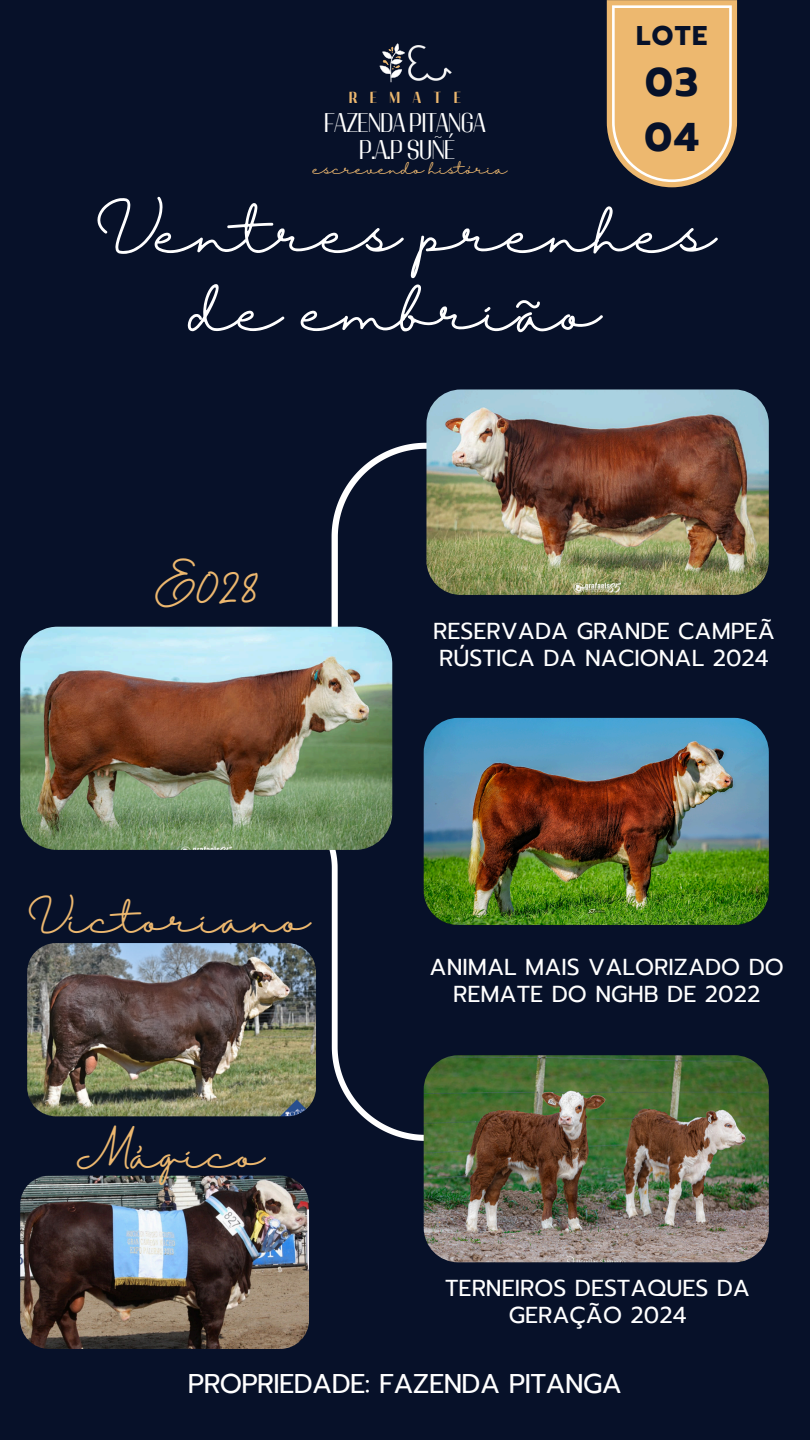
<style>
.page{position:relative;width:810px;height:1440px;background:#071129}
.page>*{position:absolute;margin:0;border:0;box-sizing:border-box;transform-origin:0 0}
.t1{font:54px/78px "Halimun";color:#fff;text-align:center}
.t2{font:700 40px/55.5px "Prompt";color:#071129}
.t3{font:40px "Halimun";color:#edb86f}
.t4{font:37px "Halimun";color:#edb86f}
.t5{font:27px "Prompt";letter-spacing:-.02em;color:#fff}
.t6{font:27px/27px "Adirek HC 400";letter-spacing:-.02em;color:#fff;text-align:center}
.t7{font:700 27px "Prompt";color:#071129}
.t8{font:23px/27px "Prompt";color:#fff;text-align:center}
.t9{font:16px "Adirek HC 700";letter-spacing:.8em;color:#edb86f}
.t10{font:14px "Halimun";color:#edb86f}
</style>
<div class="page">
<svg style="left:380px;top:43px;width:25px;height:39px"></svg>
<img style="left:408px;top:45px;width:44px;height:36px">
<svg style="left:607px;top:0;width:130px;height:187px;background:#ddaf72"></svg>
<svg style="left:20px;top:442px;width:554px;height:711px"></svg>
<div style="left:0;top:658px;width:122px;height:243px;background:#071129"></div>
<img style="left:20px;top:627px;width:372px;height:223px;border-radius:37px">
<img style="left:27px;top:943px;width:289px;height:173px;border-radius:29px">
<img style="left:426px;top:390px;width:343px;height:205px;border-radius:34px">
<img style="left:424px;top:718px;width:345px;height:207px;border-radius:35px">
<img style="left:424px;top:1055px;width:345px;height:207px;border-radius:35px">
<img style="left:20px;top:1176px;width:289px;height:173px;border-radius:29px">
<p class="t9" style="left:349px;top:88px;width:113px">REMATE</p>
<h4 class="t6" style="left:324px;top:109px;width:163px">FAZENDA PITANGA<br>P.A.P SUÑÉ</h4>
<p class="t10" style="left:313px;top:161px;width:196px">escrevendo história</p>
<h3 class="t7" style="left:636px;top:15px;width:73px">LOTE</h3>
<h3 class="t2" style="left:644px;top:55px;width:56px">03<br>04</h3>
<h2 class="t1" style="left:95px;top:195px;width:622px">Ventres prenhes de embrião</h2>
<p class="t3" style="left:153px;top:566px;width:107px">E028</p>
<h6 class="t4" style="left:27px;top:898px;width:284px">Victoriano</h6>
<h3 class="t4" style="left:75px;top:1134px;width:191px">Mágico</h3>
<p class="t8" style="left:433px;top:617px;width:343px;text-align:left">RESERVADA GRANDE CAMPEÃ<br>RÚSTICA DA NACIONAL 2024</p>
<h6 class="t8" style="left:430px;top:954px;width:356px">ANIMAL MAIS VALORIZADO DO<br>REMATE DO NGHB DE 2022</h6>
<p class="t8" style="left:445px;top:1275px;width:306px">TERNEIROS DESTAQUES DA<br>GERAÇÃO 2024</p>
<p class="t5" style="left:188px;top:1364px;width:435px">PROPRIEDADE: FAZENDA PITANGA</p>
</div>
